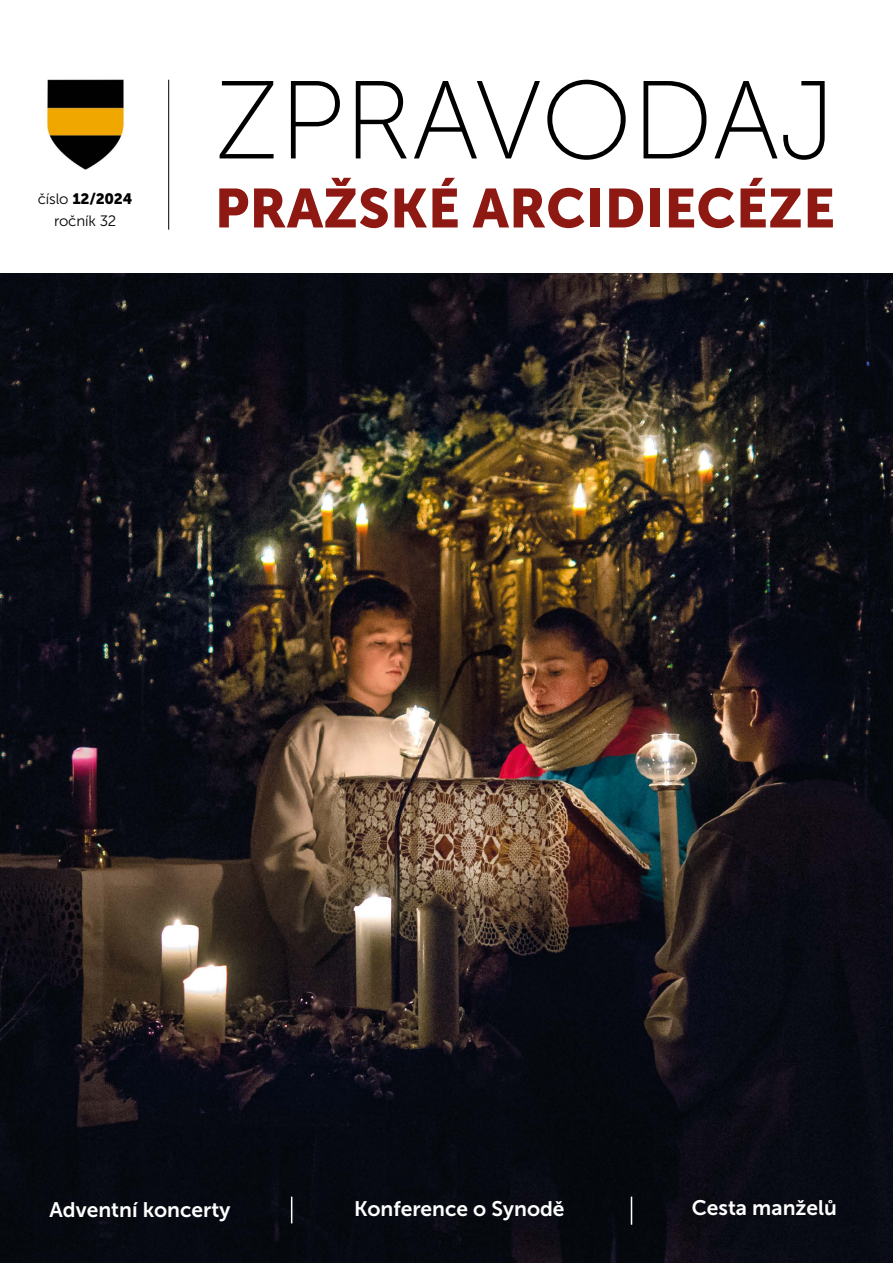
<style>
.page{position:relative;width:893px;height:1263px;background:#fff}
.page>*{position:absolute;margin:0;border:0;box-sizing:border-box;transform-origin:0 0}
.t1{font:110.7px "Museo Sans 100";letter-spacing:-.005em;color:#000}
.t2{font:54.45px "Museo Sans 900";letter-spacing:.005em;color:#8e1812}
.t3{font:21px "Museo Sans 700";color:#fff}
.t4{font:15px "Museo Sans 900";letter-spacing:-.01em;color:#000}
.t5{font:15px "Museo Sans 300";letter-spacing:-.01em;color:#000}
.s1{font-family:"Museo Sans 300"}
</style>
<div class="page">
<img style="left:0;top:274px;width:893px;height:989px">
<hr style="left:168px;top:80px;width:1px;height:150px;background:#000">
<img style="left:46px;top:79px;width:78px;height:91px">
<svg style="left:291px;top:1197px;width:1px;height:26px"></svg>
<svg style="left:631px;top:1197px;width:1px;height:28px"></svg>
<p class="t4" style="left:38px;top:190px;width:96px"><span class="s1">číslo</span> 12/2024</p>
<p class="t5" style="left:54px;top:213px;width:64px">ročník 32</p>
<h1 class="t1" style="left:215px;top:62px;width:622px">ZPRAVODAJ</h1>
<h2 class="t2" style="left:215px;top:177px;width:622px">PRAŽSKÉ ARCIDIECÉZE</h2>
<p class="t3" style="left:50px;top:1197px;width:182px">Adventní koncerty</p>
<p class="t3" style="left:354px;top:1197px;width:212px">Konference o Synodě</p>
<p class="t3" style="left:692px;top:1196px;width:147px">Cesta manželů</p>
</div>
